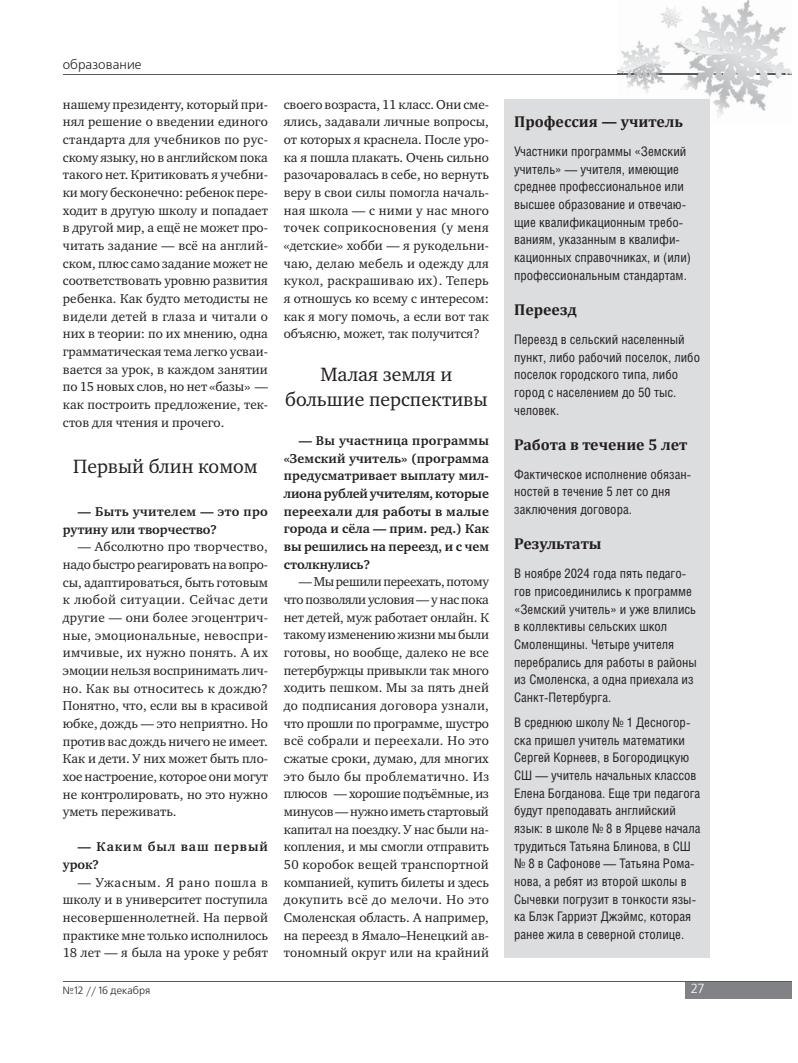
<style>
.page{position:relative;width:798px;height:1063px;background:#fff}
.page>*{position:absolute;margin:0;border:0;box-sizing:border-box;transform-origin:0 0}
.t1{font:19.75px/25px "Charter ITC";color:#231f20;text-align:center}
.t2{font:700 15.88px "Cambria";color:#231f20}
.t3{font:13.12px/17.6px "Charter ITC";color:#231f20;text-align:justify}
.t4{font:13.12px/17.6px "Helios Cond";color:#231f20}
.t5{font:700 13.12px/17.6px "Charter ITC";color:#231f20;text-align:justify}
.t6{font:700 13.12px/17.6px "Charter ITC";letter-spacing:.03em;color:#231f20}
.t7{font:700 13.12px/17.6px "Charter ITC";letter-spacing:.075em;color:#231f20}
.t8{font:13.12px "Free Set C";color:#231f20}
.t9{font:13.12px "Free Set C";color:#fff}
.t10{font:10.5px "Free Set C";color:#231f20}
</style>
<div class="page">
<div style="left:684px;top:982px;width:106px;height:16px;background:#808285"></div>
<hr style="left:63px;top:982px;width:727px;height:1px;background:#58595b">
<hr style="left:63px;top:74px;width:727px;height:1px;background:#58595b">
<img style="left:617px;top:0;width:173px;height:125px">
<img style="left:617px;top:74px;width:173px;height:1px">
<div style="left:504px;top:99px;width:205px;height:858px;background:#dcddde"></div>
<p class="t8" style="left:63px;top:59px;width:80px">образование</p>
<p class="t3" style="left:63px;top:96px;width:206px">нашему президенту, который при&shy;нял решение о введении единого стандарта для учебников по рус&shy;скому языку, но в английском пока такого нет. Критиковать я учебни&shy;ки могу бесконечно: ребенок пере&shy;ходит в другую школу и попадает в другой мир, а ещё не может про&shy;читать задание — всё на англий&shy;ском, плюс само задание может не соответствовать уровню развития ребенка. Как будто методисты не видели детей в глаза и читали о них в теории: по их мнению, одна грамматическая тема легко усваи&shy;вается за урок, в каждом занятии по 15 новых слов, но нет «базы» — как построить предложение, тек&shy;стов для чтения и прочего.</p>
<h1 class="t1" style="left:73px;top:455px;width:186px">Первый блин комом</h1>
<p class="t6" style="left:63px;top:503px;width:206px;text-indent:15px">— Быть учителем — это про рутину или творчество?</p>
<p class="t3" style="left:63px;top:539px;width:206px;text-indent:15px">— Абсолютно про творчество, надо быстро реагировать на вопро&shy;сы, адаптироваться, быть готовым к любой ситуации. Сейчас дети другие — они более эгоцентрич&shy;ные, эмоциональные, невоспри&shy;имчивые, их нужно понять. А их эмоции нельзя воспринимать лич&shy;но. Как вы относитесь к дождю?<br>Понятно, что, если вы в красивой юбке, дождь — это неприятно. Но против вас дождь ничего не имеет.<br>Как и дети. У них может быть пло&shy;хое настроение, которое они могут не контролировать, но это нужно уметь переживать.</p>
<p class="t7" style="left:63px;top:839px;width:206px;text-indent:15px">— Каким был ваш первый урок?</p>
<p class="t3" style="left:63px;top:874px;width:206px;text-indent:15px">— Ужасным. Я рано пошла в школу и в университет поступила несовершеннолетней. На первой практике мне только исполнилось 18 лет — я была на уроке у ребят</p>
<p class="t3" style="left:284px;top:96px;width:206px">своего возраста, 11 класс. Они сме&shy;ялись, задавали личные вопросы, от которых я краснела. После уро&shy;ка я пошла плакать. Очень сильно разочаровалась в себе, но вернуть веру в свои силы помогла началь&shy;ная школа — с ними у нас много точек соприкосновения (у меня «детские» хобби — я рукодельни&shy;чаю, делаю мебель и одежду для кукол, раскрашиваю их). Теперь я отношусь ко всему с интересом: как я могу помочь, а если вот так объясню, может, так получится?</p>
<h1 class="t1" style="left:285px;top:363px;width:204px">Малая земля и большие перспективы</h1>
<p class="t5" style="left:284px;top:433px;width:206px;text-indent:15px">— Вы участница программы «Земский учитель» (программа предусматривает выплату мил&shy;лиона рублей учителям, которые переехали для работы в малые города и сёла — прим. ред.) Как вы решились на переезд, и с чем столкнулись?</p>
<p class="t3" style="left:284px;top:574px;width:206px;text-indent:15px">— Мы решили переехать, потому что позволяли условия — у нас пока нет детей, муж работает онлайн. К такому изменению жизни мы были готовы, но вообще, далеко не все петербуржцы привыкли так много ходить пешком. Мы за пять дней до подписания договора узнали, что прошли по программе, шустро всё собрали и переехали. Но это сжатые сроки, думаю, для многих это было бы проблематично. Из плюсов — хорошие подъёмные, из минусов — нужно иметь стартовый капитал на поездку. У нас были на&shy;копления, и мы смогли отправить 50 коробок вещей транспортной компанией, купить билеты и здесь докупить всё до мелочи. Но это Смоленская область. А например, на переезд в Ямало–Ненецкий ав&shy;тономный округ или на крайний</p>
<p class="t2" style="left:514px;top:115px;width:170px">Профессия — учитель</p>
<p class="t4" style="left:514px;top:144px;width:178px">Участники программы «Земский учитель» — учителя, имеющие среднее профессиональное или высшее образование и отвечаю&shy;щие квалификационным требо&shy;ваниям, указанным в квалифи&shy;кационных справочниках, и (или) профессиональным стандартам.</p>
<p class="t2" style="left:514px;top:303px;width:64px">Переезд</p>
<p class="t4" style="left:514px;top:332px;width:187px">Переезд в сельский населенный пункт, либо рабочий поселок, либо поселок городского типа, либо город с населением до 50 тыс. человек.</p>
<p class="t2" style="left:514px;top:438px;width:175px">Работа в течение 5 лет</p>
<p class="t4" style="left:514px;top:467px;width:179px">Фактическое исполнение обязан&shy;ностей в течение 5 лет со дня заключения договора.</p>
<p class="t2" style="left:514px;top:537px;width:89px">Результаты</p>
<p class="t4" style="left:514px;top:566px;width:184px">В ноябре 2024 года пять педаго&shy;гов присоединились к программе «Земский учитель» и уже влились в коллективы сельских школ<br>Смоленщины. Четыре учителя перебрались для работы в районы из Смоленска, а одна приехала из<br>Санкт-Петербурга.</p>
<p class="t4" style="left:514px;top:715px;width:188px">В среднюю школу № 1 Десногор&shy;ска пришел учитель математики<br>Сергей Корнеев, в Богородицкую<br>СШ — учитель начальных классов<br>Елена Богданова. Еще три педагога будут преподавать английский язык: в школе № 8 в Ярцеве начала трудиться Татьяна Блинова, в СШ № 8 в Сафонове — Татьяна Рома&shy;нова, а ребят из второй школы в<br>Сычевки погрузит в тонкости язы&shy;ка Блэк Гарриэт Джэймс, которая ранее жила в северной столице.</p>
<p class="t10" style="left:62px;top:986px;width:89px">№12 // 16 декабря</p>
<p class="t9" style="left:690px;top:983px;width:15px">27</p>
</div>
